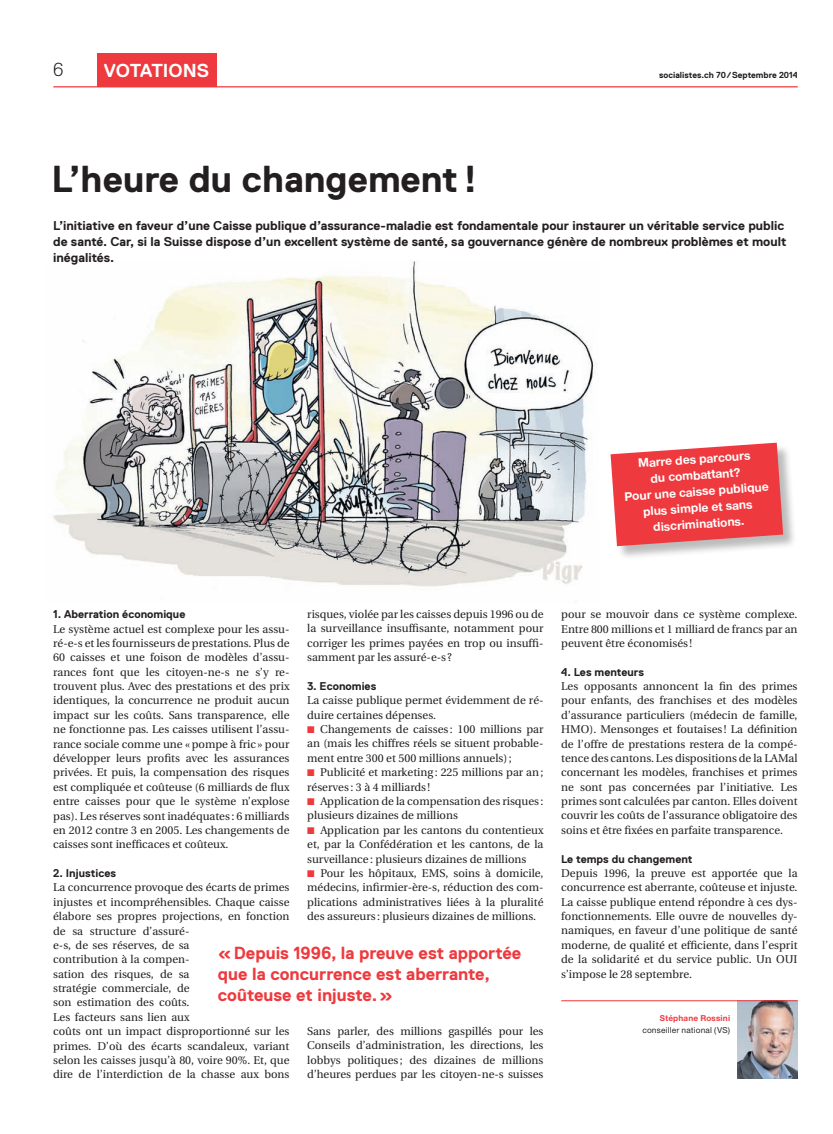
<style>
.page{position:relative;width:833px;height:1134px;background:#fff}
.page>*{position:absolute;margin:0;border:0;box-sizing:border-box;transform-origin:0 0}
.t1{font:700 37.5px "Replica";color:#231f20}
.t2{font:700 18.75px "Replica";letter-spacing:-.005em;color:#fff}
.t3{font:300 18.75px "Replica";color:#231f20}
.t4{font:700 17.5px/21px "Replica";color:#ee3a3e}
.t5{font:700 12.75px/16.2px "Replica";color:#231f20}
.t6{font:700 12.75px/16.2px "Nimbus San Nov";color:#fff;text-align:center}
.t7{font:11.25px/14.4px "Utopia";color:#231f20;text-align:justify}
.t8{font:700 11.25px "Replica";color:#231f20}
.t9{font:700 8.75px "Replica";color:#231f20}
.t10{font:500 8.75px "Nimbus San Nov";letter-spacing:.02em;color:#231f20}
.t11{font:700 8.75px "Nimbus San Nov";letter-spacing:.02em;color:#ee3a3e}
</style>
<div class="page">
<img style="left:53px;top:261px;width:543px;height:342px">
<hr style="left:53px;top:86px;width:744px;height:1px;background:#ee3a3e">
<div style="left:97px;top:53px;width:119px;height:34px;background:#ee3a3e"></div>
<img style="left:737px;top:1001px;width:60px;height:77px">
<hr style="left:561px;top:1000px;width:236px;height:1px;background:#ee3a3e">
<div style="left:611px;top:444px;width:186px;height:116px;background:#231f20;opacity:.3"></div>
<svg style="left:610px;top:443px;width:173px;height:103px"></svg>
<h2 class="t3" style="left:53px;top:59px;width:12px">6</h2>
<h2 class="t2" style="left:104px;top:60px;width:107px">VOTATIONS</h2>
<p class="t9" style="left:659px;top:70px;width:140px">socialistes.ch 70/Septembre 2014</p>
<h1 class="t1" style="left:51px;top:158px;width:428px">L’heure du changement !</h1>
<p class="t5" style="left:53px;top:217px;width:735px">L’initiative en faveur d’une Caisse publique d’assurance-maladie est fondamentale pour instaurer un véritable service public de santé. Car, si la Suisse dispose d’un excellent système de santé, sa gouvernance génère de nombreux problèmes et moult inégalités.</p>
<p class="t6" style="left:622px;top:456px;width:146px;rotate:-4deg">Marre des parcours<br>du combattant?<br>Pour une caisse publique plus simple et sans discriminations.</p>
<p class="t7" style="left:307px;top:607px;width:238px">risques, violée par les caisses depuis 1996 ou de la surveillance insuffisante, notamment pour corriger les primes payées en trop ou insuffi&shy;samment par les assuré-e-s ?</p>
<p class="t8" style="left:307px;top:680px;width:71px">3. Economies</p>
<p class="t7" style="left:307px;top:693px;width:238px">La caisse publique permet évidemment de ré&shy;duire certaines dépenses.</p>
<p class="t7" style="left:307px;top:722px;width:238px;text-indent:13px">Changements de caisses : 100 millions par an (mais les chiffres réels se situent probable&shy;ment entre 300 et 500 millions annuels);</p>
<p class="t7" style="left:307px;top:765px;width:238px;text-indent:13px">Publicité et marketing: 225 millions par an; réserves : 3 à 4 milliards !</p>
<p class="t7" style="left:307px;top:794px;width:238px;text-indent:13px">Application de la compensation des risques : plusieurs dizaines de millions</p>
<p class="t7" style="left:307px;top:823px;width:238px;text-indent:13px">Application par les cantons du contentieux et, par la Confédération et les cantons, de la surveillance: plusieurs dizaines de millions</p>
<p class="t7" style="left:307px;top:866px;width:238px;text-indent:13px">Pour les hôpitaux, EMS, soins à domicile, médecins, infirmier-ère-s, réduction des com&shy;plications administratives liées à la pluralité des assureurs : plusieurs dizaines de millions.</p>
<p class="t8" style="left:53px;top:608px;width:134px">1. Aberration économique</p>
<p class="t7" style="left:53px;top:622px;width:238px">Le système actuel est complexe pour les assu&shy;ré-e-s et les fournisseurs de prestations. Plus de 60 caisses et une foison de modèles d’assu&shy;rances font que les citoyen-ne-s ne s’y re&shy;trouvent plus. Avec des prestations et des prix identiques, la concurrence ne produit aucun impact sur les coûts. Sans transparence, elle ne fonctionne pas. Les caisses utilisent l’assu&shy;rance sociale comme une «pompe à fric » pour développer leurs profits avec les assurances privées. Et puis, la compensation des risques est compliquée et coûteuse (6 milliards de flux entre caisses pour que le système n’explose pas). Les réserves sont inadéquates : 6 milliards en 2012 contre 3 en 2005. Les changements de caisses sont inefficaces et coûteux.</p>
<p class="t8" style="left:53px;top:867px;width:64px">2. Injustices</p>
<p class="t7" style="left:53px;top:880px;width:238px;text-align:left">La concurrence provoque des écarts de primes injustes et incompréhensibles. Chaque caisse élabore ses propres projections, en fonction de sa structure d’assuré-<br>e-s, de ses réserves, de sa<br>contribution à la compen-<br>sation des risques, de sa<br>stratégie commerciale, de<br>son estimation des coûts.<br>Les facteurs sans lien aux<br>coûts ont un impact disproportionné sur les primes. D’où des écarts scandaleux, variant selon les caisses jusqu’à 80, voire 90%. Et, que dire de l’interdiction de la chasse aux bons</p>
<h3 class="t4" style="left:218px;top:942px;width:305px">«Depuis 1996, la preuve est apportée que la concurrence est aberrante, coûteuse et injuste.»</h3>
<p class="t7" style="left:307px;top:1024px;width:238px">Sans parler, des millions gaspillés pour les Conseils d’administration, les directions, les lobbys politiques ; des dizaines de millions d’heures perdues par les citoyen-ne-s suisses</p>
<p class="t7" style="left:561px;top:607px;width:238px">pour se mouvoir dans ce système complexe.<br>Entre 800 millions et 1 milliard de francs par an peuvent être économisés !</p>
<p class="t8" style="left:561px;top:665px;width:84px">4. Les menteurs</p>
<p class="t7" style="left:561px;top:679px;width:238px">Les opposants annoncent la fin des primes pour enfants, des franchises et des modèles d’assurance particuliers (médecin de famille, HMO). Mensonges et foutaises ! La définition de l’offre de prestations restera de la compé&shy;tence des cantons. Les dispositions de la LAMal concernant les modèles, franchises et primes ne sont pas concernées par l’initiative. Les primes sont calculées par canton. Elles doivent couvrir les coûts de l’assurance obligatoire des soins et être fixées en parfaite transparence.</p>
<p class="t8" style="left:561px;top:852px;width:133px">Le temps du changement</p>
<p class="t7" style="left:561px;top:866px;width:238px">Depuis 1996, la preuve est apportée que la concurrence est aberrante, coûteuse et injuste.<br>La caisse publique entend répondre à ces dys&shy;fonctionnements. Elle ouvre de nouvelles dy&shy;namiques, en faveur d’une politique de santé moderne, de qualité et efficiente, dans l’esprit de la solidarité et du service public. Un OUI s’impose le 28 septembre.</p>
<p class="t11" style="left:660px;top:1013px;width:72px">Stéphane Rossini</p>
<p class="t10" style="left:642px;top:1024px;width:89px">conseiller national (VS)</p>
</div>
